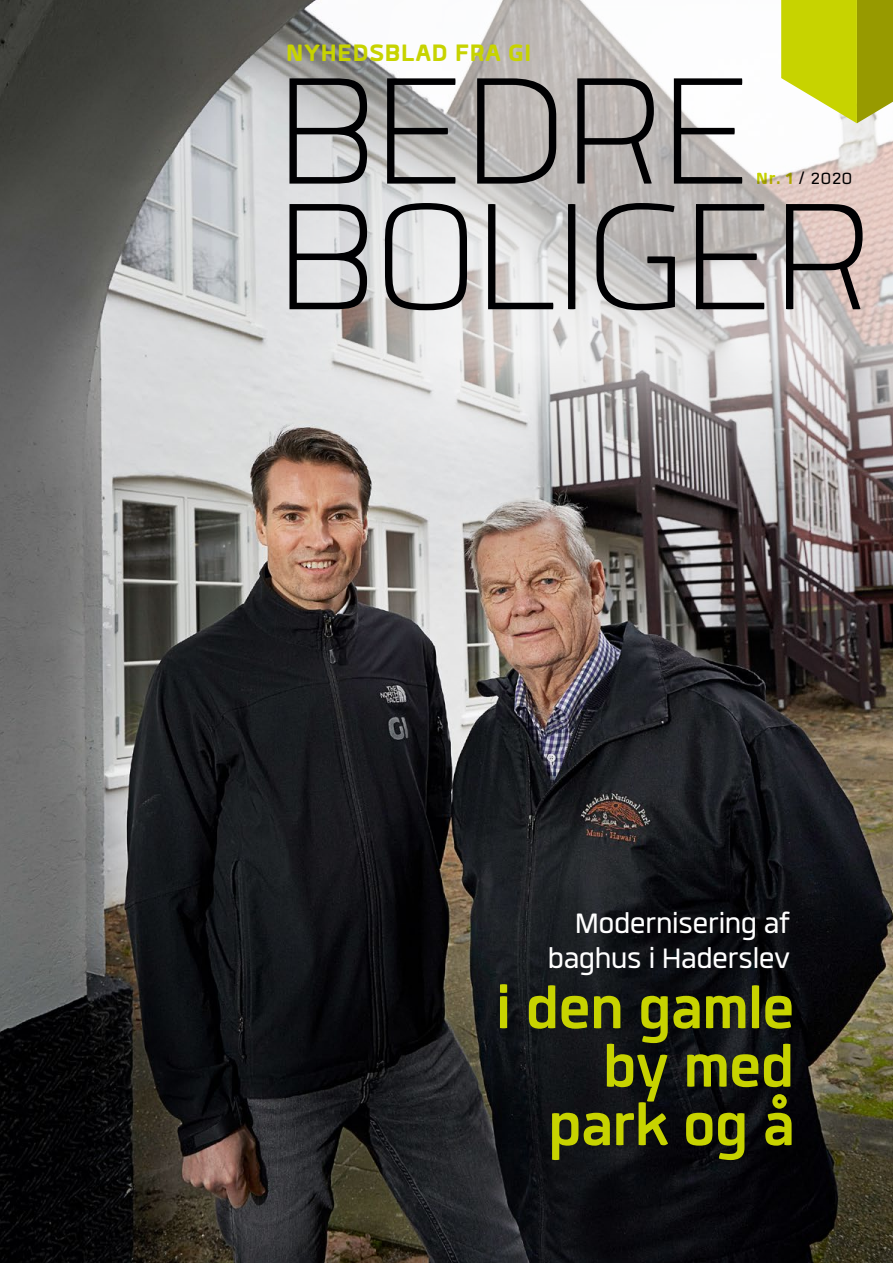
<style>
.page{position:relative;width:893px;height:1263px;background:#fff}
.page>*{position:absolute;margin:0;border:0;box-sizing:border-box;transform-origin:0 0}
.t1{font:300 210.45px "Quan";letter-spacing:-.01em;color:#000002}
.t2{font:700 80.25px "Quan";letter-spacing:-.025em;color:#c7d300}
.t3{font:39px/34.5px "Quan";letter-spacing:-.015em;color:#fff;text-align:right}
.t4{font:800 33px "Quan";letter-spacing:.02em;color:#c7d300}
.t5{font:22.5px "Quan";color:#000002}
.s1{font-weight:800;color:#c7d300}
</style>
<div class="page">
<img style="left:0;top:0;width:893px;height:1263px">
<svg style="left:99px;top:0;width:794px;height:534px;background:#bfbcbb"></svg>
<svg style="left:781px;top:0;width:112px;height:123px;background:#c0c826"></svg>
<p class="t4" style="left:286px;top:36px;width:247px">NYHEDSBLAD FRA GI</p>
<p class="t1" style="left:277px;top:36px;width:478px">BEDRE</p>
<p class="t5" style="left:757px;top:168px;width:97px"><span class="s1">Nr. 1</span> / 2020</p>
<p class="t1" style="left:277px;top:161px;width:597px">BOLIGER</p>
<h1 class="t3" style="left:547px;top:906px;width:244px">Modernisering af baghus i Haderslev</h1>
<p class="t2" style="left:495px;top:969px;width:302px">i den gamle</p>
<p class="t2" style="left:602px;top:1028px;width:195px">by med</p>
<h1 class="t2" style="left:547px;top:1086px;width:249px">park og å</h1>
</div>
